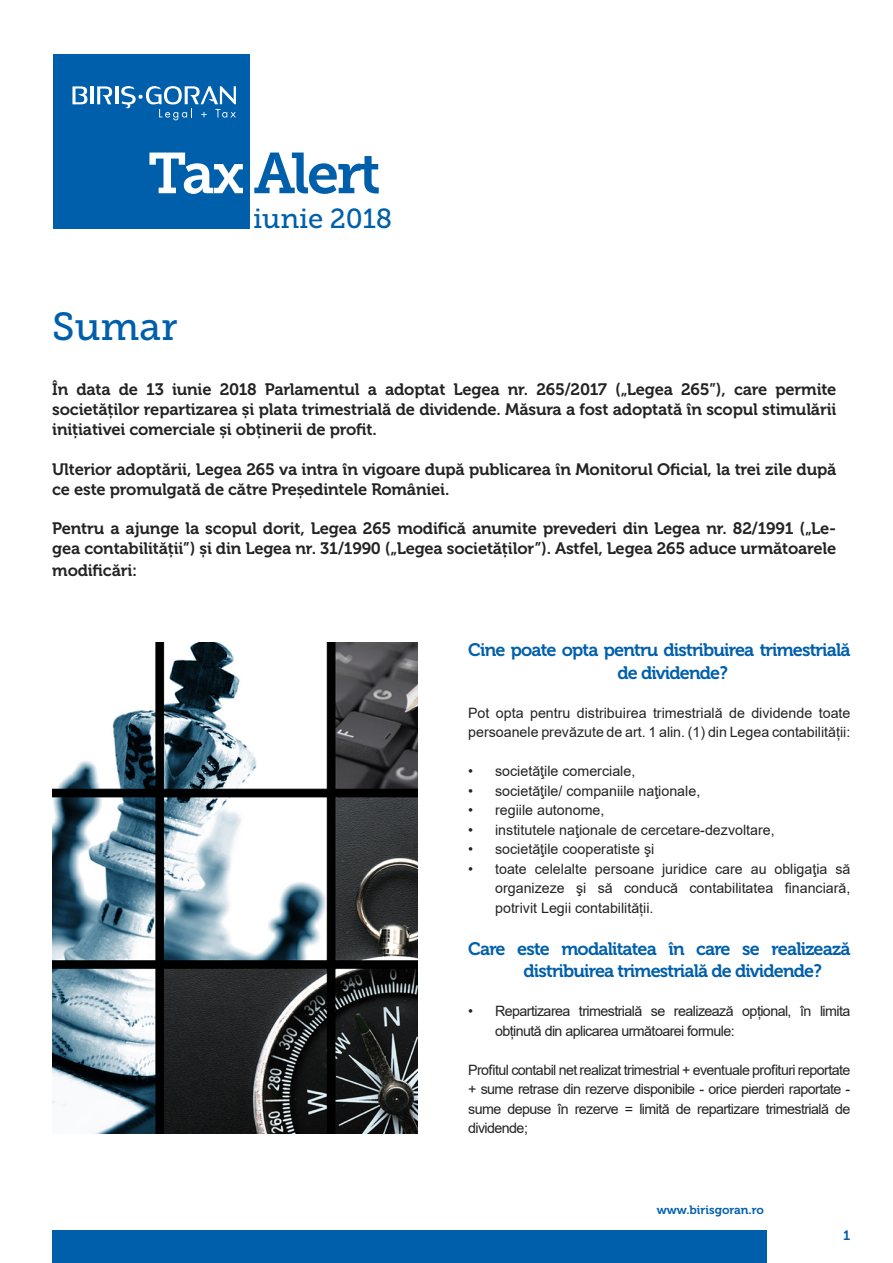
<style>
.page{position:relative;width:893px;height:1263px;background:#fff}
.page>*{position:absolute;margin:0;border:0;box-sizing:border-box;transform-origin:0 0}
.t1{font:57.3px "Museo Slab 700";letter-spacing:-.05em;color:#005fab}
.t2{font:39px "Museo Slab 500";color:#005fab}
.t3{font:27.45px "Museo Slab 500";letter-spacing:-.005em;color:#005fab}
.t4{font:18px/22.5px "Museo 700";letter-spacing:-.045em;color:#005fab}
.t5{font:16.5px/19.8px "Museo 700";letter-spacing:-.01em;color:#232323}
.t6{font:14.25px/19.5px "Arial";color:#232323;text-align:justify}
.t7{font:14.25px/19.5px "Arial";letter-spacing:-.04em;color:#232323}
.t8{font:13.5px "Museo 700";color:#005fab}
.t9{font:12px "Museo 700";color:#005fab}
.s1{color:#fff}
</style>
<div class="page">
<img style="left:52px;top:643px;width:365px;height:491px">
<div style="left:52px;top:1230px;width:715px;height:33px;background:#005fab"></div>
<div style="left:53px;top:54px;width:197px;height:175px;background:#005fab"></div>
<svg style="left:72px;top:86px;width:15px;height:18px"></svg>
<hr style="left:90px;top:86px;width:3px;height:18px;background:#fff">
<svg style="left:97px;top:86px;width:15px;height:18px"></svg>
<hr style="left:115px;top:86px;width:3px;height:18px;background:#fff">
<svg style="left:121px;top:86px;width:115px;height:34px"></svg>
<p class="t1" style="left:148px;top:141px;width:234px"><span class="s1">Tax</span> Alert</p>
<p class="t3" style="left:253px;top:204px;width:140px">iunie 2018</p>
<p class="t2" style="left:52px;top:304px;width:127px">Sumar</p>
<p class="t5" style="left:52px;top:380px;width:786px;text-align:justify">În data de 13 iunie 2018 Parlamentul a adoptat Legea nr. 265/2017 („Legea 265”), care permite societăților repartizarea și plata trimestrială de dividende. Măsura a fost adoptată în scopul stimulării inițiativei comerciale și obținerii de profit.</p>
<p class="t5" style="left:52px;top:459px;width:785px">Ulterior adoptării, Legea 265 va intra în vigoare după publicarea în Monitorul Oficial, la trei zile după ce este promulgată de către Președintele României.</p>
<p class="t5" style="left:52px;top:519px;width:786px">Pentru a ajunge la scopul dorit, Legea 265 modifică anumite prevederi din Legea nr. 82/1991 („Le&shy;gea contabilității”) și din Legea nr. 31/1990 („Legea societăților”). Astfel, Legea 265 aduce următoarele</p>
<p class="t5" style="left:52px;top:560px;width:86px">modificări:</p>
<p class="t4" style="left:617px;top:639px;width:234px;text-indent:-149px">Cine poate opta pentru distribuirea trimestrială de dividende?</p>
<p class="t6" style="left:468px;top:703px;width:384px">Pot opta pentru distribuirea trimestrială de dividende toate persoanele prevăzute de art. 1 alin. (1) din Legea contabilității:</p>
<p class="t6" style="left:468px;top:761px;width:169px">• societăţile comerciale,</p>
<p class="t6" style="left:468px;top:781px;width:234px">• societăţile/ companiile naţionale,</p>
<p class="t6" style="left:468px;top:800px;width:138px">• regiile autonome,</p>
<p class="t6" style="left:468px;top:820px;width:308px">• institutele naţionale de cercetare-dezvoltare,</p>
<p class="t6" style="left:468px;top:839px;width:188px">• societăţile cooperatiste şi</p>
<p class="t6" style="left:495px;top:859px;width:357px;text-indent:-27px">• toate celelalte persoane juridice care au obligaţia să organizeze şi să conducă contabilitatea financiară, potrivit Legii contabilității.</p>
<p class="t4" style="left:524px;top:938px;width:328px;text-indent:-55px">Care este modalitatea în care se realizează distribuirea trimestrială de dividende?</p>
<p class="t7" style="left:495px;top:1001px;width:357px;text-indent:-27px">• Repartizarea trimestrială se realizează opțional, în limita obținută din aplicarea următoarei formule:</p>
<p class="t6" style="left:468px;top:1060px;width:384px">Profitul contabil net realizat trimestrial + eventuale profituri reportate + sume retrase din rezerve disponibile - orice pierderi raportate - sume depuse în rezerve = limită de repartizare trimestrială de dividende;</p>
<p class="t9" style="left:657px;top:1203px;width:109px">www.birisgoran.ro</p>
<p class="t8" style="left:843px;top:1228px;width:9px">1</p>
</div>
